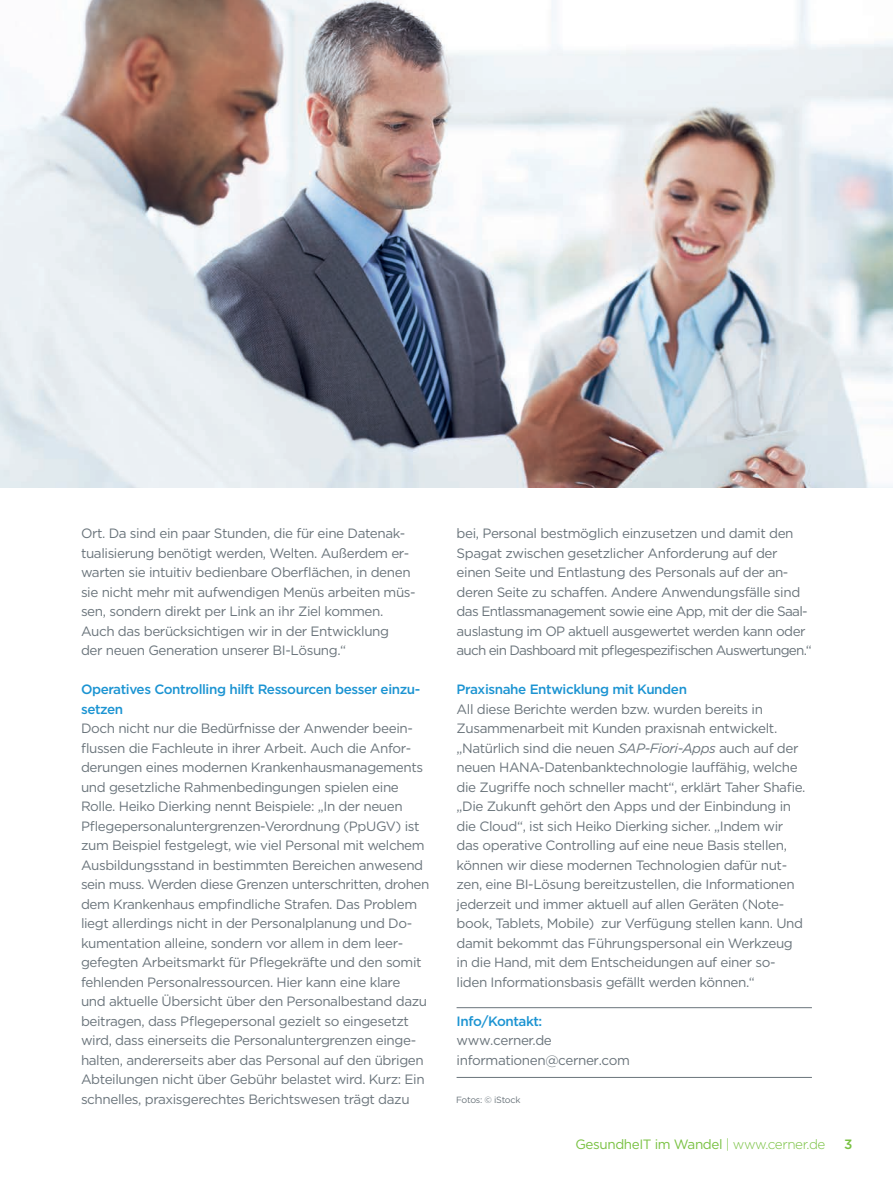
<style>
.page{position:relative;width:893px;height:1191px;background:#fff}
.page>*{position:absolute;margin:0;border:0;box-sizing:border-box;transform-origin:0 0}
.t1{font:13.5px/19.5px "Gotham";letter-spacing:-.03em;color:#6a747b}
.t2{font:500 13.5px/19.5px "Gotham";letter-spacing:-.03em;color:#1c94d2}
.t3{font:13.5px "Gotham";letter-spacing:-.03em;color:#79c142}
.t4{font:500 13.5px "Gotham";color:#79c142}
.t5{font:9px "Gotham";letter-spacing:-.03em;color:#6a747b}
.s1{font-style:italic}
.s2{font-weight:300}
</style>
<div class="page">
<hr style="left:457px;top:1007px;width:355px;height:1px;background:#6a747b">
<hr style="left:457px;top:1077px;width:355px;height:1px;background:#6a747b">
<img style="left:0;top:0;width:893px;height:487px">
<p class="t1" style="left:81px;top:523px;width:336px">Ort. Da sind ein paar Stunden, die für eine Datenak&shy;tualisierung benötigt werden, Welten. Außerdem er&shy;warten sie intuitiv bedienbare Oberflächen, in denen sie nicht mehr mit aufwendigen Menüs arbeiten müs&shy;sen, sondern direkt per Link an ihr Ziel kommen.<br>Auch das berücksichtigen wir in der Entwicklung<br>der neuen Generation unserer BI-Lösung.“</p>
<p class="t2" style="left:81px;top:679px;width:341px">Operatives Controlling hilft Ressourcen besser einzu&shy;setzen</p>
<p class="t1" style="left:81px;top:718px;width:350px">Doch nicht nur die Bedürfnisse der Anwender beein&shy;flussen die Fachleute in ihrer Arbeit. Auch die Anfor&shy;derungen eines modernen Krankenhausmanagements und gesetzliche Rahmenbedingungen spielen eine Rolle. Heiko Dierking nennt Beispiele: „In der neuen Pflegepersonaluntergrenzen-Verordnung (PpUGV) ist zum Beispiel festgelegt, wie viel Personal mit welchem Ausbildungsstand in bestimmten Bereichen anwesend sein muss. Werden diese Grenzen unterschritten, drohen dem Krankenhaus empfindliche Strafen. Das Problem liegt allerdings nicht in der Personalplanung und Do&shy;kumentation alleine, sondern vor allem in dem leer&shy;gefegten Arbeitsmarkt für Pflegekräfte und den somit fehlenden Personalressourcen. Hier kann eine klare<br>und aktuelle Übersicht über den Personalbestand dazu beitragen, dass Pflegepersonal gezielt so eingesetzt wird, dass einerseits die Personaluntergrenzen einge&shy;halten, andererseits aber das Personal auf den übrigen Abteilungen nicht über Gebühr belastet wird. Kurz: Ein schnelles, praxisgerechtes Berichtswesen trägt dazu</p>
<p class="t1" style="left:457px;top:523px;width:357px">bei, Personal bestmöglich einzusetzen und damit den Spagat zwischen gesetzlicher Anforderung auf der einen Seite und Entlastung des Personals auf der an&shy;deren Seite zu schaffen. Andere Anwendungsfälle sind das Entlassmanagement sowie eine App, mit der die Saal&shy;auslastung im OP aktuell ausgewertet werden kann oder auch ein Dashboard mit pflegespezifischen Auswertungen.“</p>
<p class="t2" style="left:457px;top:679px;width:232px">Praxisnahe Entwicklung mit Kunden</p>
<p class="t1" style="left:457px;top:699px;width:350px">All diese Berichte werden bzw. wurden bereits in Zusammenarbeit mit Kunden praxisnah entwickelt. „Natürlich sind die neuen <span class="s1">SAP-Fiori-Apps</span> auch auf der neuen HANA-Datenbanktechnologie lauffähig, welche die Zugriffe noch schneller macht“, erklärt Taher Shafie. „Die Zukunft gehört den Apps und der Einbindung in die Cloud“, ist sich Heiko Dierking sicher. „Indem wir das operative Controlling auf eine neue Basis stellen, können wir diese modernen Technologien dafür nut&shy;zen, eine BI-Lösung bereitzustellen, die Informationen jederzeit und immer aktuell auf allen Geräten (Note&shy;book, Tablets, Mobile) zur Verfügung stellen kann. Und damit bekommt das Führungspersonal ein Werkzeug in die Hand, mit dem Entscheidungen auf einer so&shy;liden Informationsbasis gefällt werden können.“</p>
<p class="t2" style="left:457px;top:1011px;width:87px">Info/Kontakt:</p>
<p class="t1" style="left:457px;top:1030px;width:175px">www.cerner.de informationen@cerner.com</p>
<p class="t5" style="left:456px;top:1093px;width:66px">Fotos: © iStock</p>
<p class="t3" style="left:575px;top:1135px;width:252px">GesundheIT im Wandel <span class="s2">| www.cerner.de</span></p>
<p class="t4" style="left:844px;top:1135px;width:10px">3</p>
</div>
